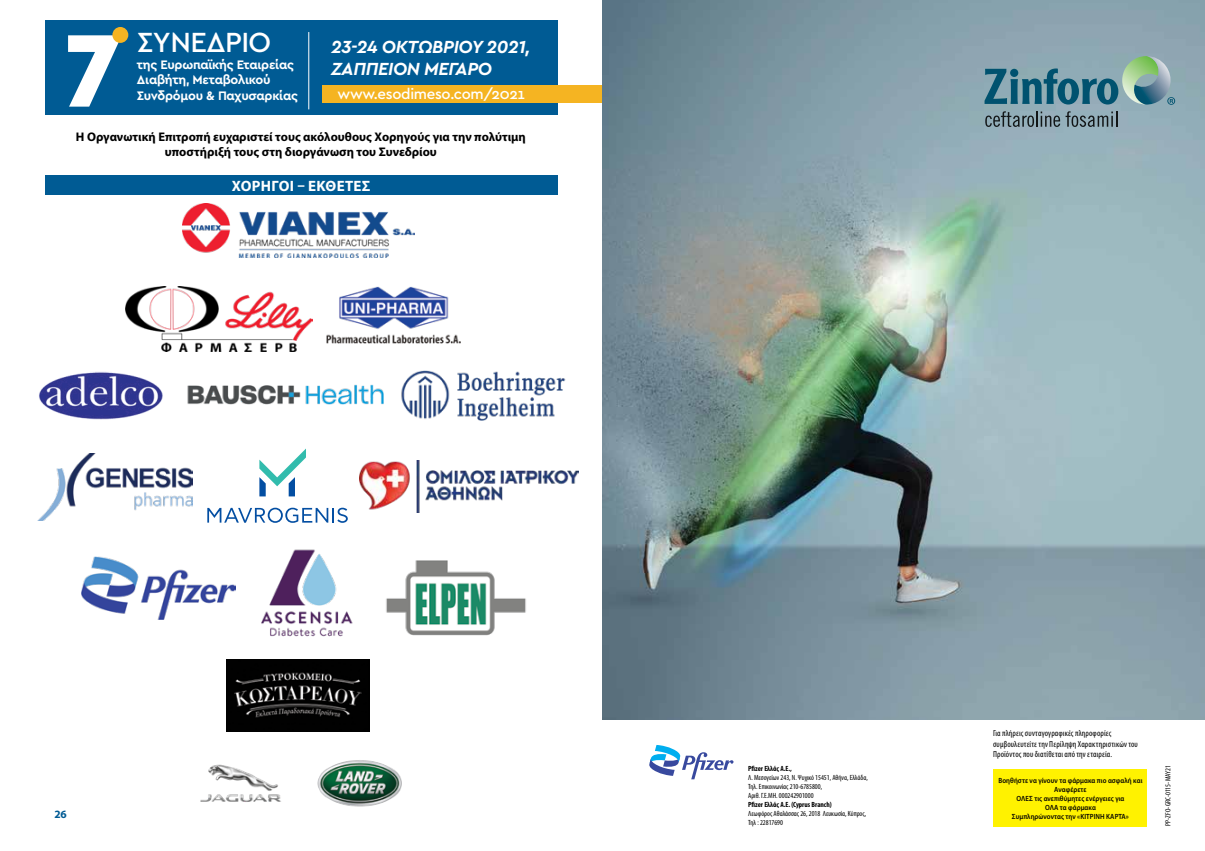
<style>
.page{position:relative;width:1205px;height:851px;background:#fff}
.page>*{position:absolute;margin:0;border:0;box-sizing:border-box;transform-origin:0 0}
.t1{font:900 107.75px "Cera GR";color:#fff}
.t2{font:500 29px "Cera GR";letter-spacing:-.02em;color:#fff}
.t3{font:italic 700 18.38px "Cera GR";letter-spacing:-.02em;color:#fff}
.t4{font:500 15px "Cera GR";letter-spacing:-.02em;color:#fff}
.t5{font:700 15px "Myriad Pro";letter-spacing:.02em;color:#fff}
.t6{font:700 12.88px/15.5px "Cera GR";letter-spacing:-.02em;color:#fff}
.t7{font:700 12.5px/15px "Myriad Pro";color:#000;text-align:center}
.t8{font:700 11.25px "Myriad Pro";color:#005b94}
.t9{font:condensed 8.75px/10.5px "Myriad Pro";letter-spacing:.015em;color:#000}
.t10{font:condensed 7.5px/9px "Myriad Pro";color:#000}
.t11{font:600 7.5px/9px "Myriad Pro";letter-spacing:.01em;color:#000;text-align:center;scale:.9 1}
.t12{font:700 condensed 7.5px "Myriad Pro";color:#000}
</style>
<div class="page">
<div style="left:45px;top:20px;width:512px;height:94px;background:#005b94"></div>
<hr style="left:308px;top:32px;width:1px;height:77px;background:#fff">
<div style="left:112px;top:27px;width:16px;height:16px;background:#f5b422;border-radius:50%"></div>
<div style="left:322px;top:86px;width:280px;height:17px;background:#f5b422"></div>
<div style="left:45px;top:175px;width:512px;height:20px;background:#005b94"></div>
<img style="left:261px;top:549px;width:92px;height:88px">
<img style="left:183px;top:204px;width:232px;height:53px">
<img style="left:187px;top:384px;width:197px;height:21px">
<img style="left:401px;top:370px;width:165px;height:51px">
<img style="left:386px;top:560px;width:140px;height:76px">
<img style="left:37px;top:454px;width:155px;height:67px">
<img style="left:125px;top:286px;width:187px;height:65px">
<img style="left:81px;top:556px;width:155px;height:64px">
<img style="left:326px;top:286px;width:135px;height:58px">
<img style="left:200px;top:760px;width:202px;height:47px">
<img style="left:227px;top:659px;width:143px;height:71px">
<img style="left:39px;top:371px;width:124px;height:49px">
<img style="left:360px;top:460px;width:218px;height:52px">
<svg style="left:207px;top:507px;width:141px;height:15px"></svg>
<svg style="left:259px;top:448px;width:47px;height:48px"></svg>
<img style="left:602px;top:0;width:603px;height:719px">
<div style="left:993px;top:769px;width:154px;height:58px;background:#fff200"></div>
<svg style="left:649px;top:745px;width:84px;height:34px"></svg>
<svg style="left:985px;top:111px;width:132px;height:16px;background:#70858d"></svg>
<svg style="left:984px;top:56px;width:191px;height:49px;background:#6b969e"></svg>
<h1 class="t1" style="left:64px;top:-5px;width:60px">7</h1>
<h2 class="t2" style="left:137px;top:26px;width:136px">ΣΥΝΕΔΡΙΟ</h2>
<h3 class="t6" style="left:137px;top:57px;width:162px">της Ευρωπαϊκής Εταιρείας<br>Διαβήτη, Μεταβολικού<br>Συνδρόμου &amp; Παχυσαρκίας</h3>
<h3 class="t3" style="left:331px;top:37px;width:201px">23-24 ΟΚΤΩΒΡΊΟΥ 2021,</h3>
<h3 class="t3" style="left:331px;top:59px;width:162px">ΖΑΠΠΕΙΟΝ ΜΕΓΑΡΟ</h3>
<h3 class="t4" style="left:337px;top:85px;width:189px">www.esodimeso.com/2021</h3>
<h3 class="t7" style="left:76px;top:128px;width:451px">H Oργανωτική Επιτροπή ευχαριστεί τους ακόλουθους Χορηγούς για την πολύτιμη υποστήριξή τους στη διοργάνωση του Συνεδρίου</h3>
<h3 class="t5" style="left:232px;top:176px;width:140px">ΧΟΡΗΓΟΙ – ΕΚΘΕΤΕΣ</h3>
<h3 class="t8" style="left:54px;top:806px;width:14px">26</h3>
<p class="t12" style="left:748px;top:763px;width:45px">Pfizer Ελλάς Α.Ε.,</p>
<p class="t10" style="left:748px;top:772px;width:121px">Λ. Μεσογείων 243, Ν. Ψυχικό 15451, Αθήνα, Ελλάδα,<br>Τηλ. Επικοινωνίας 210-6785800,<br>Αριθ. Γ.Ε.ΜΗ. 000242901000</p>
<p class="t12" style="left:748px;top:799px;width:85px">Pfizer Ελλάς Α.Ε. (Cyprus Branch)</p>
<p class="t10" style="left:748px;top:808px;width:120px">Λεωφόρος Αθαλάσσας 26, 2018 Λευκωσία, Κύπρος,<br>Tηλ : 22817690</p>
<p class="t9" style="left:993px;top:728px;width:146px">Για πλήρεις συνταγογραφικές πληροφορίες συμβουλευτείτε την Περίληψη Χαρακτηριστικών του<br>Προϊόντος που διατίθεται από την εταιρεία.</p>
<p class="t11" style="left:998px;top:776px;width:161px">Βοηθήστε να γίνουν τα φάρμακα πιο ασφαλή και<br>Αναφέρετε<br>ΟΛΕΣ τις ανεπιθύμητες ενέργειες για<br>ΟΛΑ τα φάρμακα<br>Συμπληρώνοντας την «ΚΙΤΡΙΝΗ ΚΑΡΤΑ»</p>
<p class="t10" style="left:1163px;top:826px;width:63px;rotate:-90deg">PP-ZFO-GRC-0115-MAY21</p>
</div>
